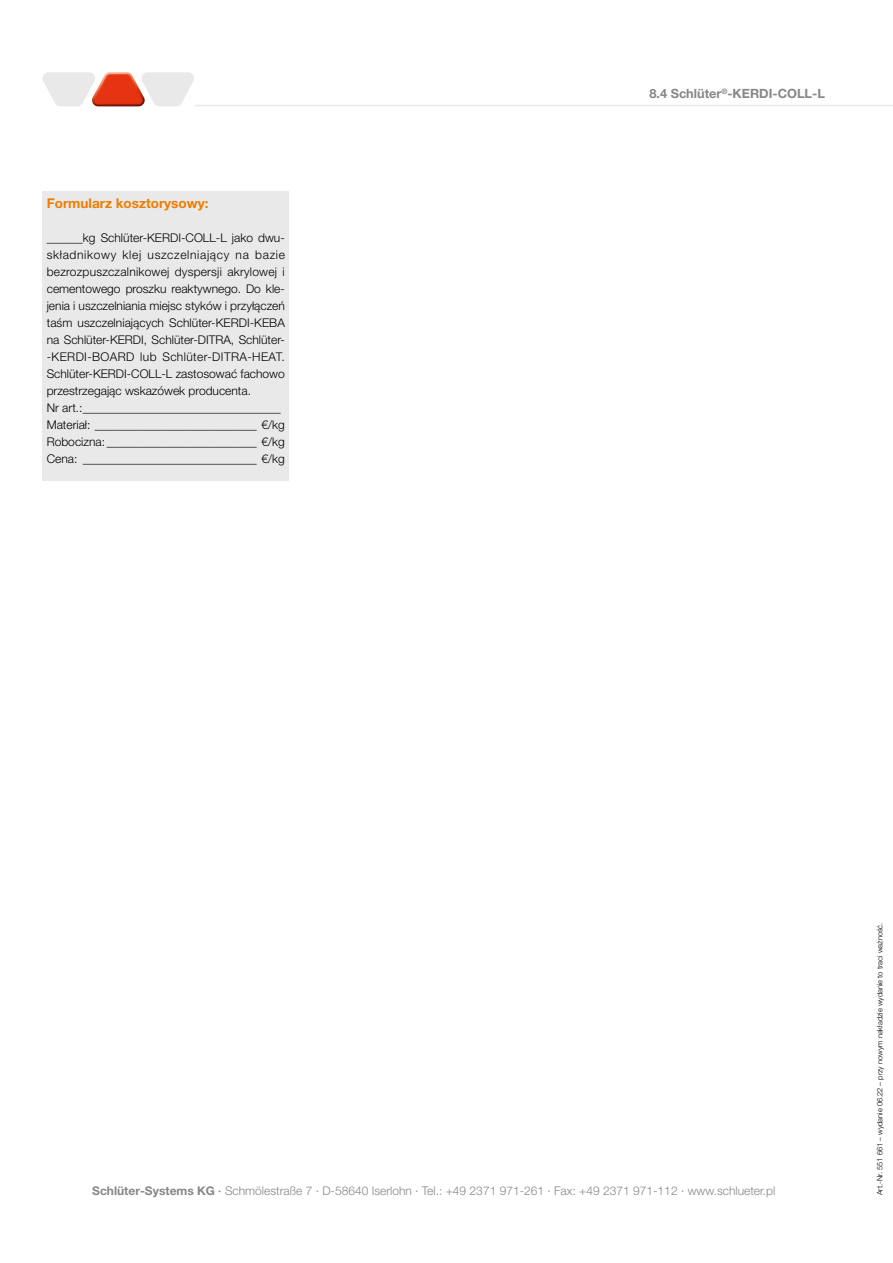
<style>
.page{position:relative;width:893px;height:1263px;background:#fff}
.page>*{position:absolute;margin:0;border:0;box-sizing:border-box;transform-origin:0 0}
.t1{font:700 13.5px "Helvetica Neue LT Pro";color:#ef7d00}
.t2{font:700 12.75px "Helvetica Neue LT Pro";color:#878787}
.t3{font:300 12px/17px "Helvetica Neue LT Pro";color:#000}
.t4{font:300 12px "Helvetica Neue LT Pro";color:#878787}
.t5{font:300 7.5px "Helvetica Neue LT Pro";color:#000}
.s1{font-weight:700}
.s2{font-weight:500}
</style>
<div class="page">
<hr style="left:194px;top:105px;width:699px;height:1px;background:#e9e9e9">
<svg style="left:43px;top:72px;width:151px;height:34px"></svg>
<div style="left:43px;top:191px;width:246px;height:289px;background:#e9e9e9"></div>
<p class="t1" style="left:47px;top:195px;width:163px">Formularz kosztorysowy:</p>
<p class="t3" style="left:47px;top:229px;width:240px">______kg Schlüter-KERDI-COLL-L jako dwu&shy;składnikowy klej uszczelniający na bazie bezrozpuszczalnikowej dyspersji akrylowej i cementowego proszku reaktywnego. Do kle&shy;jenia i uszczelniania miejsc styków i przyłączeń taśm uszczelniających Schlüter-KERDI-KEBA na Schlüter-KERDI, Schlüter-DITRA, Schlüter--KERDI-BOARD lub Schlüter-DITRA-HEAT.<br>Schlüter-KERDI-COLL-L zastosować fachowo przestrzegając wskazówek producenta.<br>Nr art.:_________________________________ Materiał: ___________________________ €/kg Robocizna: _________________________ €/kg Cena: _____________________________ €/kg</p>
<p class="t2" style="left:649px;top:86px;width:177px">8.4 Schlüter<sup>®</sup>-KERDI-COLL-L</p>
<p class="t4" style="left:92px;top:1183px;width:684px"><span class="s1">Schlüter-Systems KG</span> <span class="s2">·</span> Schmölestraße 7 · D-58640 Iserlohn · Tel.: +49 2371 971-261 · Fax: +49 2371 971-112 · www.schlueter.pl</p>
<p class="t5" style="left:875px;top:1195px;width:274px;rotate:-90deg">Art.-Nr. 551 661 – wydanie 06.22 – przy nowym nakładzie wydanie to traci ważność.</p>
</div>
